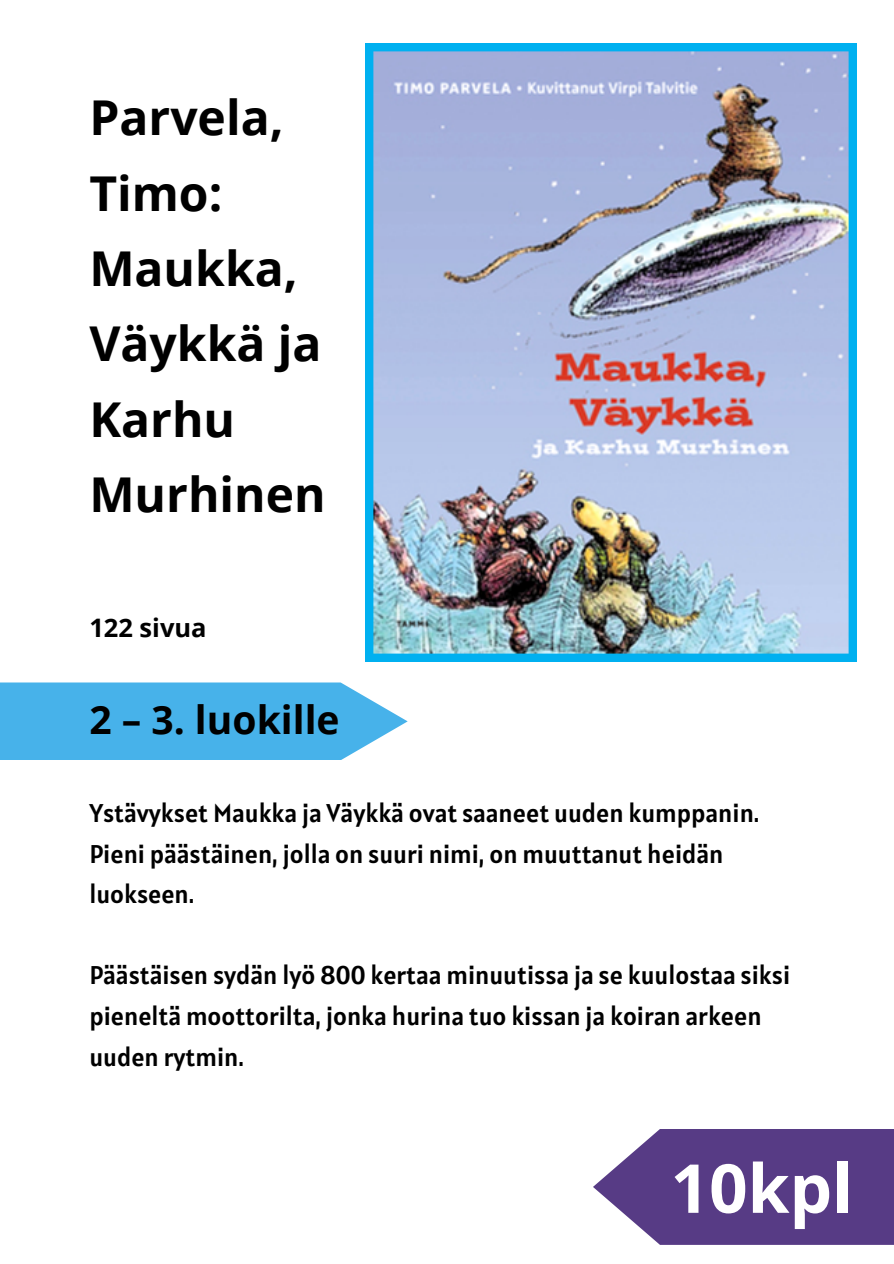
<style>
.page{position:relative;width:894px;height:1264px;background:#fff}
.page>*{position:absolute;margin:0;border:0;box-sizing:border-box;transform-origin:0 0}
.t1{font:700 67.5px "Open Sans";color:#fff}
.t2{font:700 48px/75.3px "Open Sans";color:#000}
.t3{font:700 39px "Open Sans";color:#000}
.t4{font:25.5px/40.5px "Alatsi";color:#000}
.t5{font:700 25.5px "Open Sans";color:#000}
</style>
<div class="page">
<img style="left:365px;top:43px;width:491px;height:618px">
<svg style="left:0;top:682px;width:407px;height:78px;background:#56b8eb"></svg>
<svg style="left:593px;top:1129px;width:300px;height:115px;background:#6a5193"></svg>
<h2 class="t2" style="left:89px;top:79px;width:238px">Parvela,<br>Timo:<br>Maukka,<br>Väykkä ja<br>Karhu<br>Murhinen</h2>
<h4 class="t5" style="left:89px;top:610px;width:119px">122 sivua</h4>
<h3 class="t3" style="left:89px;top:692px;width:252px">2 – 3. luokille</h3>
<p class="t4" style="left:89px;top:793px;width:671px">Ystävykset Maukka ja Väykkä ovat saaneet uuden kumppanin.<br>Pieni päästäinen, jolla on suuri nimi, on muuttanut heidän luokseen.</p>
<h1 class="t4" style="left:89px;top:955px;width:702px">Päästäisen sydän lyö 800 kertaa minuutissa ja se kuulostaa siksi pieneltä moottorilta, jonka hurina tuo kissan ja koiran arkeen uuden rytmin.</h1>
<p class="t1" style="left:670px;top:1140px;width:184px">10kpl</p>
</div>
